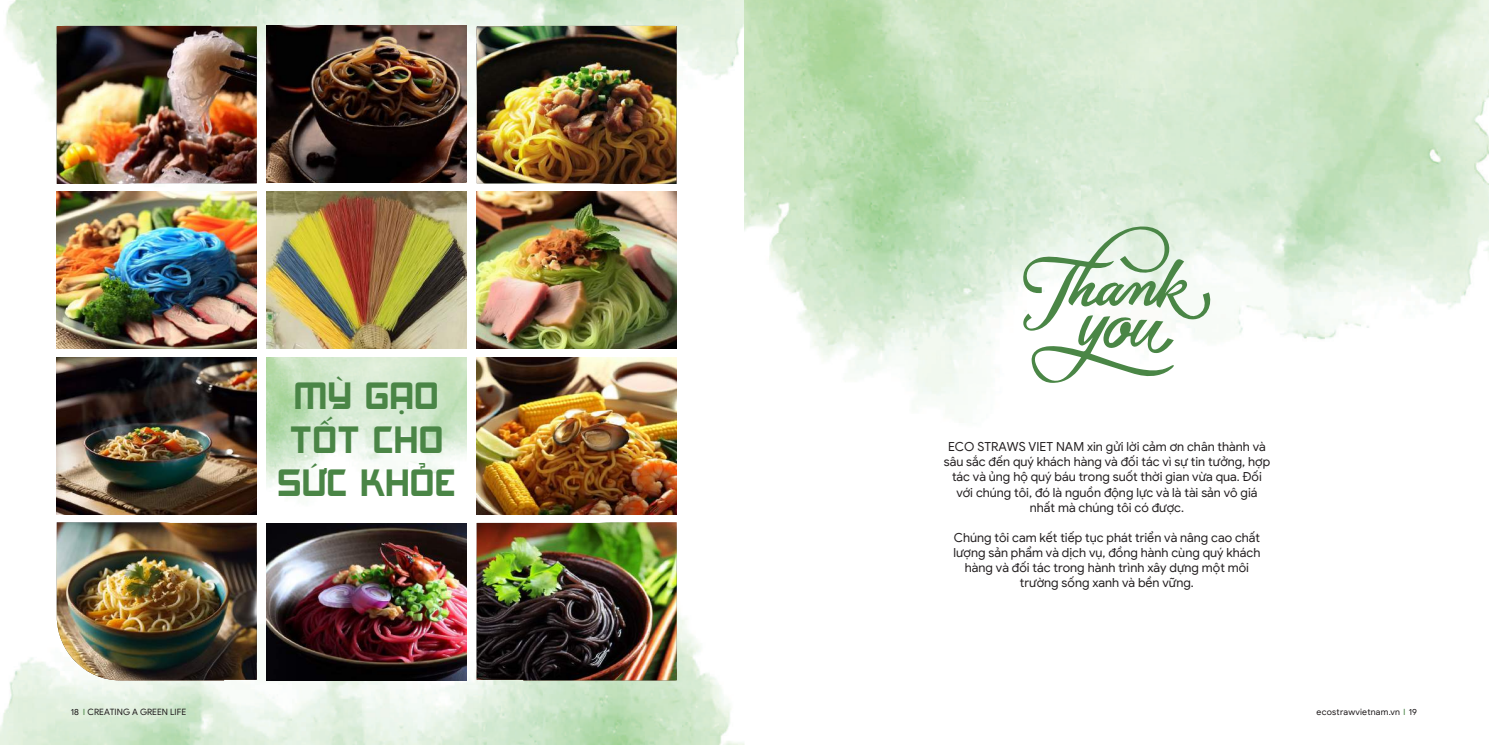
<style>
.page{position:relative;width:1489px;height:745px;background:#fff}
.page>*{position:absolute;margin:0;border:0;box-sizing:border-box;transform-origin:0 0}
.t1{font:36.25px/43.5px "UTM Akashi";color:#4a8546;text-align:center}
.t2{font:12.5px/15px "Google Sans";color:#231f20;text-align:center}
.t3{font:8.75px "Google Sans";color:#1b1718}
.t4{font:8.75px "Google Sans";letter-spacing:.025em;color:#1b1718}
.s1{font-family:"Sarabun";color:#4a8646}
.s2{font-family:"Sarabun";color:#4a8546}
</style>
<div class="page">
<img style="left:5px;top:0;width:739px;height:242px">
<img style="left:0;top:494px;width:744px;height:250px">
<svg style="left:1021px;top:226px;width:192px;height:157px"></svg>
<div style="left:296px;top:345px;width:135px;height:241px;background:#fff"></div>
<div style="left:310px;top:155px;width:131px;height:92px;background:#fff"></div>
<img style="left:476px;top:522px;width:200px;height:158px">
<img style="left:477px;top:26px;width:199px;height:158px">
<img style="left:57px;top:522px;width:200px;height:158px">
<img style="left:57px;top:26px;width:200px;height:158px">
<img style="left:267px;top:523px;width:199px;height:157px">
<img style="left:57px;top:192px;width:199px;height:157px">
<img style="left:267px;top:26px;width:199px;height:157px">
<img style="left:267px;top:191px;width:199px;height:157px">
<img style="left:477px;top:192px;width:199px;height:157px">
<img style="left:57px;top:357px;width:199px;height:157px">
<img style="left:267px;top:357px;width:199px;height:157px">
<img style="left:477px;top:357px;width:199px;height:157px">
<h1 class="t1" style="left:279px;top:372px;width:180px">MỲ GẠO<br>TỐT CHO<br>SỨC KHỎE</h1>
<p class="t2" style="left:943px;top:439px;width:328px">ECO STRAWS VIET NAM xin gửi lời cảm ơn chân thành và sâu sắc đến quý khách hàng và đối tác vì sự tin tưởng, hợp tác và ủng hộ quý báu trong suốt thời gian vừa qua. Đối với chúng tôi, đó là nguồn động lực và là tài sản vô giá nhất mà chúng tôi có được.</p>
<p class="t2" style="left:953px;top:530px;width:308px">Chúng tôi cam kết tiếp tục phát triển và nâng cao chất lượng sản phẩm và dịch vụ, đồng hành cùng quý khách hàng và đối tác trong hành trình xây dựng một môi trường sống xanh và bền vững.</p>
<p class="t3" style="left:71px;top:705px;width:117px">18 <span class="s1">I</span> CREATING A GREEN LIFE</p>
<p class="t4" style="left:1316px;top:705px;width:102px">ecostrawvietnam.vn <span class="s2">I</span> 19</p>
</div>
